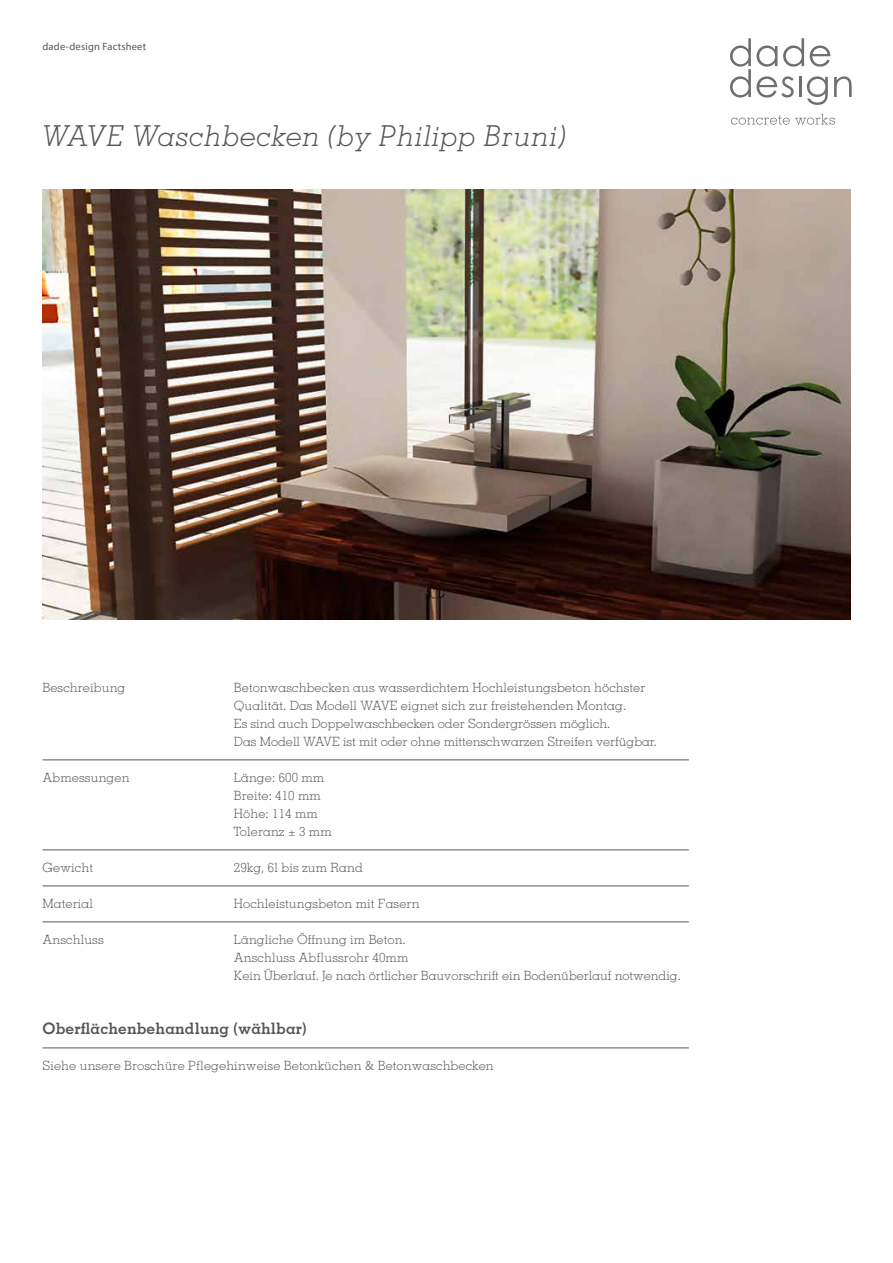
<style>
.page{position:relative;width:893px;height:1263px;background:#fff}
.page>*{position:absolute;margin:0;border:0;box-sizing:border-box;transform-origin:0 0}
.t1{font:italic 300 28.8px "Memphis LT Std";letter-spacing:.015em;color:#565656}
.t2{font:700 15.75px "Memphis LT Std";letter-spacing:.01em;color:#565656}
.t3{font:300 12.75px/18px "Memphis LT Std";letter-spacing:.01em;color:#565656}
.t4{font:10.5px "Myriad Pro";letter-spacing:.02em;color:#565656}
</style>
<div class="page">
<svg style="left:730px;top:38px;width:122px;height:67px"></svg>
<svg style="left:731px;top:114px;width:104px;height:11px"></svg>
<img style="left:43px;top:189px;width:807px;height:430px">
<hr style="left:43px;top:760px;width:646px;height:1px;background:#565656">
<hr style="left:43px;top:850px;width:646px;height:1px;background:#565656">
<hr style="left:43px;top:886px;width:646px;height:1px;background:#565656">
<hr style="left:43px;top:922px;width:646px;height:1px;background:#565656">
<hr style="left:43px;top:1048px;width:646px;height:1px;background:#565656">
<p class="t4" style="left:43px;top:40px;width:105px">dade-design Factsheet</p>
<h1 class="t1" style="left:43px;top:118px;width:525px">WAVE Waschbecken (by Philipp Bruni)</h1>
<p class="t3" style="left:43px;top:679px;width:84px">Beschreibung</p>
<p class="t3" style="left:234px;top:679px;width:425px">Betonwaschbecken aus wasserdichtem Hochleistungsbeton höchster Qualität. Das Modell WAVE eignet sich zur freistehenden Montag.<br>Es sind auch Doppelwaschbecken oder Sondergrössen möglich.<br>Das Modell WAVE ist mit oder ohne mittenschwarzen Streifen verfügbar.</p>
<p class="t3" style="left:43px;top:769px;width:88px">Abmessungen</p>
<p class="t3" style="left:234px;top:769px;width:99px">Länge: 600 mm<br>Breite: 410 mm<br>Höhe: 114 mm<br>Toleranz ± 3 mm</p>
<p class="t3" style="left:43px;top:859px;width:52px">Gewicht</p>
<p class="t3" style="left:234px;top:859px;width:130px">29kg, 6l bis zum Rand</p>
<p class="t3" style="left:43px;top:895px;width:52px">Material</p>
<p class="t3" style="left:234px;top:895px;width:187px">Hochleistungsbeton mit Fasern</p>
<p class="t3" style="left:43px;top:931px;width:63px">Anschluss</p>
<p class="t3" style="left:234px;top:931px;width:449px">Längliche Öffnung im Beton.<br>Anschluss Abflussrohr 40mm<br>Kein Überlauf. Je nach örtlicher Bauvorschrift ein Bodenüberlauf notwendig.</p>
<p class="t2" style="left:43px;top:1019px;width:265px">Oberflächenbehandlung (wählbar)</p>
<p class="t3" style="left:43px;top:1057px;width:453px">Siehe unsere Broschüre Pflegehinweise Betonküchen &amp; Betonwaschbecken</p>
</div>
